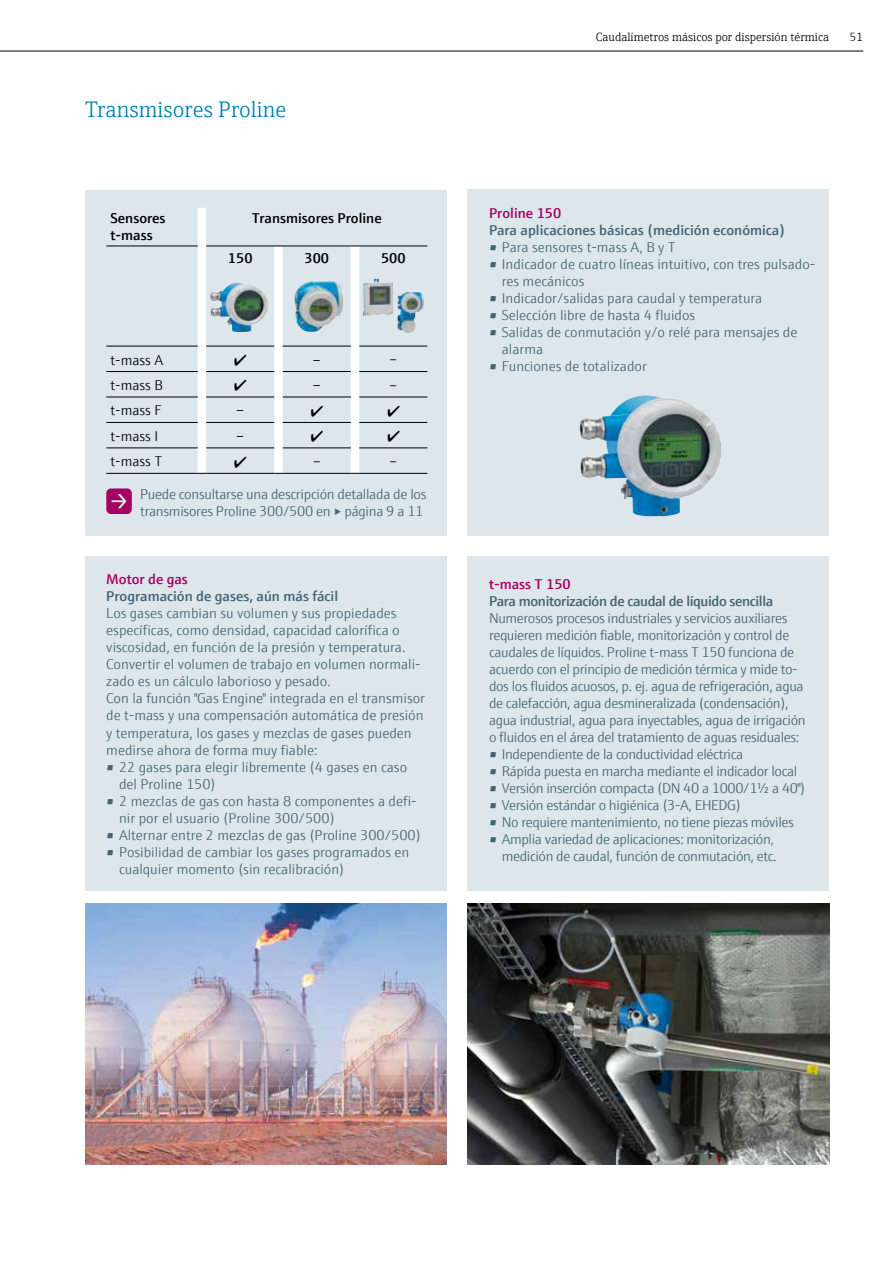
<style>
.page{position:relative;width:893px;height:1263px;background:#fff}
.page>*{position:absolute;margin:0;border:0;box-sizing:border-box;transform-origin:0 0}
.t1{font:300 22.5px "E+H Serif";color:#0081ad}
.t2{font:300 14.25px/17px "E+H Sans";letter-spacing:-.015em;color:#456473}
.t3{font:600 14.25px "E+H Sans";color:#456473}
.t4{font:600 14.25px "E+H Sans";letter-spacing:-.025em;color:#456473}
.t5{font:600 14.25px/17px "E+H Sans";color:#000}
.t6{font:300 14.25px "E+H Sans";color:#000}
.t7{font:600 14.25px "E+H Sans";color:#a70063}
.t8{font:300 13.5px "E+H Sans";color:#000}
.t9{font:300 12px "E+H Serif";color:#000}
</style>
<div class="page">
<img style="left:85px;top:903px;width:361px;height:261px">
<img style="left:468px;top:903px;width:361px;height:261px">
<div style="left:468px;top:189px;width:361px;height:347px;background:#dce6eb"></div>
<img style="left:579px;top:397px;width:142px;height:119px">
<div style="left:85px;top:556px;width:361px;height:334px;background:#dce6eb"></div>
<div style="left:468px;top:556px;width:361px;height:334px;background:#dce6eb"></div>
<div style="left:85px;top:191px;width:361px;height:345px;background:#dce6eb"></div>
<hr style="left:106px;top:371px;width:92px;height:1px;background:#000">
<hr style="left:359px;top:371px;width:68px;height:1px;background:#000">
<hr style="left:106px;top:397px;width:92px;height:1px;background:#000">
<hr style="left:359px;top:397px;width:68px;height:1px;background:#000">
<hr style="left:106px;top:422px;width:92px;height:1px;background:#000">
<hr style="left:359px;top:422px;width:68px;height:1px;background:#000">
<hr style="left:359px;top:246px;width:68px;height:1px;background:#000">
<hr style="left:106px;top:473px;width:92px;height:1px;background:#000">
<hr style="left:359px;top:473px;width:68px;height:1px;background:#000">
<hr style="left:106px;top:346px;width:92px;height:1px;background:#000">
<hr style="left:359px;top:346px;width:68px;height:1px;background:#000">
<hr style="left:106px;top:448px;width:92px;height:1px;background:#000">
<hr style="left:359px;top:448px;width:68px;height:1px;background:#000">
<hr style="left:106px;top:246px;width:92px;height:1px;background:#000">
<img style="left:363px;top:279px;width:30px;height:37px">
<img style="left:397px;top:292px;width:19px;height:41px">
<svg style="left:106px;top:488px;width:26px;height:26px"></svg>
<hr style="left:0;top:51px;width:863px;height:1px;background:#000">
<svg style="left:198px;top:208px;width:161px;height:266px"></svg>
<h1 class="t1" style="left:85px;top:93px;width:203px">Transmisores Proline</h1>
<p class="t5" style="left:111px;top:209px;width:56px">Sensores t-mass</p>
<p class="t5" style="left:252px;top:209px;width:131px">Transmisores Proline</p>
<p class="t5" style="left:228px;top:248px;width:26px">150</p>
<p class="t5" style="left:304px;top:248px;width:26px">300</p>
<p class="t5" style="left:381px;top:248px;width:26px">500</p>
<p class="t6" style="left:111px;top:349px;width:54px">t-mass A</p>
<p class="t6" style="left:313px;top:349px;width:9px">–</p>
<p class="t8" style="left:390px;top:350px;width:9px">–</p>
<p class="t6" style="left:111px;top:375px;width:54px">t-mass B</p>
<p class="t6" style="left:313px;top:375px;width:9px">–</p>
<p class="t8" style="left:390px;top:375px;width:9px">–</p>
<p class="t6" style="left:111px;top:400px;width:53px">t-mass F</p>
<p class="t6" style="left:236px;top:400px;width:9px">–</p>
<p class="t6" style="left:111px;top:425px;width:49px">t-mass I</p>
<p class="t6" style="left:236px;top:425px;width:9px">–</p>
<p class="t6" style="left:111px;top:451px;width:53px">t-mass T</p>
<p class="t8" style="left:313px;top:451px;width:9px">–</p>
<p class="t8" style="left:390px;top:451px;width:9px">–</p>
<p class="t2" style="left:140px;top:484px;width:288px">Puede consultarse una descripción detallada de los transmisores Proline 300/500 en ▸ página 9 a 11</p>
<p class="t7" style="left:106px;top:568px;width:83px">Motor de gas</p>
<p class="t3" style="left:106px;top:585px;width:233px">Programación de gases, aún más fácil</p>
<p class="t2" style="left:106px;top:604px;width:320px">Los gases cambian su volumen y sus propiedades específicas, como densidad, capacidad calorífica o viscosidad, en función de la presión y temperatura.<br>Convertir el volumen de trabajo en volumen normali&shy;zado es un cálculo laborioso y pesado.<br>Con la función "Gas Engine" integrada en el transmisor de t-mass y una compensación automática de presión y temperatura, los gases y mezclas de gases pueden medirse ahora de forma muy fiable:</p>
<p class="t2" style="left:119px;top:757px;width:290px;text-indent:-13px">• 22 gases para elegir libremente (4 gases en caso del Proline 150)</p>
<p class="t2" style="left:119px;top:791px;width:299px;text-indent:-13px">• 2 mezclas de gas con hasta 8 componentes a defi&shy;nir por el usuario (Proline 300/500)</p>
<p class="t2" style="left:106px;top:825px;width:316px">• Alternar entre 2 mezclas de gas (Proline 300/500)</p>
<p class="t2" style="left:119px;top:842px;width:292px;text-indent:-13px">• Posibilidad de cambiar los gases programados en cualquier momento (sin recalibración)</p>
<p class="t9" style="left:596px;top:29px;width:235px">Caudalímetros másicos por dispersión térmica</p>
<p class="t9" style="left:849px;top:29px;width:15px">51</p>
<p class="t7" style="left:489px;top:202px;width:74px">Proline 150</p>
<p class="t3" style="left:489px;top:219px;width:298px">Para aplicaciones básicas (medición económica)</p>
<p class="t2" style="left:489px;top:237px;width:188px">• Para sensores t-mass A, B y T</p>
<p class="t2" style="left:502px;top:254px;width:315px;text-indent:-13px">• Indicador de cuatro líneas intuitivo, con tres pulsado&shy;res mecánicos</p>
<p class="t2" style="left:489px;top:288px;width:275px">• Indicador/salidas para caudal y temperatura</p>
<p class="t2" style="left:489px;top:305px;width:208px">• Selección libre de hasta 4 fluidos</p>
<p class="t2" style="left:502px;top:322px;width:297px;text-indent:-13px">• Salidas de conmutación y/o relé para mensajes de alarma</p>
<p class="t2" style="left:489px;top:356px;width:159px">• Funciones de totalizador</p>
<p class="t7" style="left:489px;top:573px;width:83px">t-mass T 150</p>
<p class="t4" style="left:489px;top:590px;width:286px">Para monitorización de caudal de líquido sencilla</p>
<p class="t2" style="left:489px;top:608px;width:318px">Numerosos procesos industriales y servicios auxiliares requieren medición fiable, monitorización y control de caudales de líquidos. Proline t-mass T 150 funciona de acuerdo con el principio de medición térmica y mide to&shy;dos los fluidos acuosos, p. ej. agua de refrigeración, agua de calefacción, agua desmineralizada (condensación), agua industrial, agua para inyectables, agua de irrigación o fluidos en el área del tratamiento de aguas residuales:</p>
<p class="t2" style="left:489px;top:744px;width:256px">• Independiente de la conductividad eléctrica</p>
<p class="t2" style="left:489px;top:761px;width:310px">• Rápida puesta en marcha mediante el indicador local</p>
<p class="t2" style="left:489px;top:778px;width:318px">• Versión inserción compacta (DN 40 a 1000/1½ a 40")</p>
<p class="t2" style="left:489px;top:795px;width:253px">• Versión estándar o higiénica (3-A, EHEDG)</p>
<p class="t2" style="left:489px;top:812px;width:306px">• No requiere mantenimiento, no tiene piezas móviles</p>
<p class="t2" style="left:489px;top:829px;width:289px;text-align:right">• Amplia variedad de aplicaciones: monitorización, medición de caudal, función de conmutación, etc.</p>
</div>
